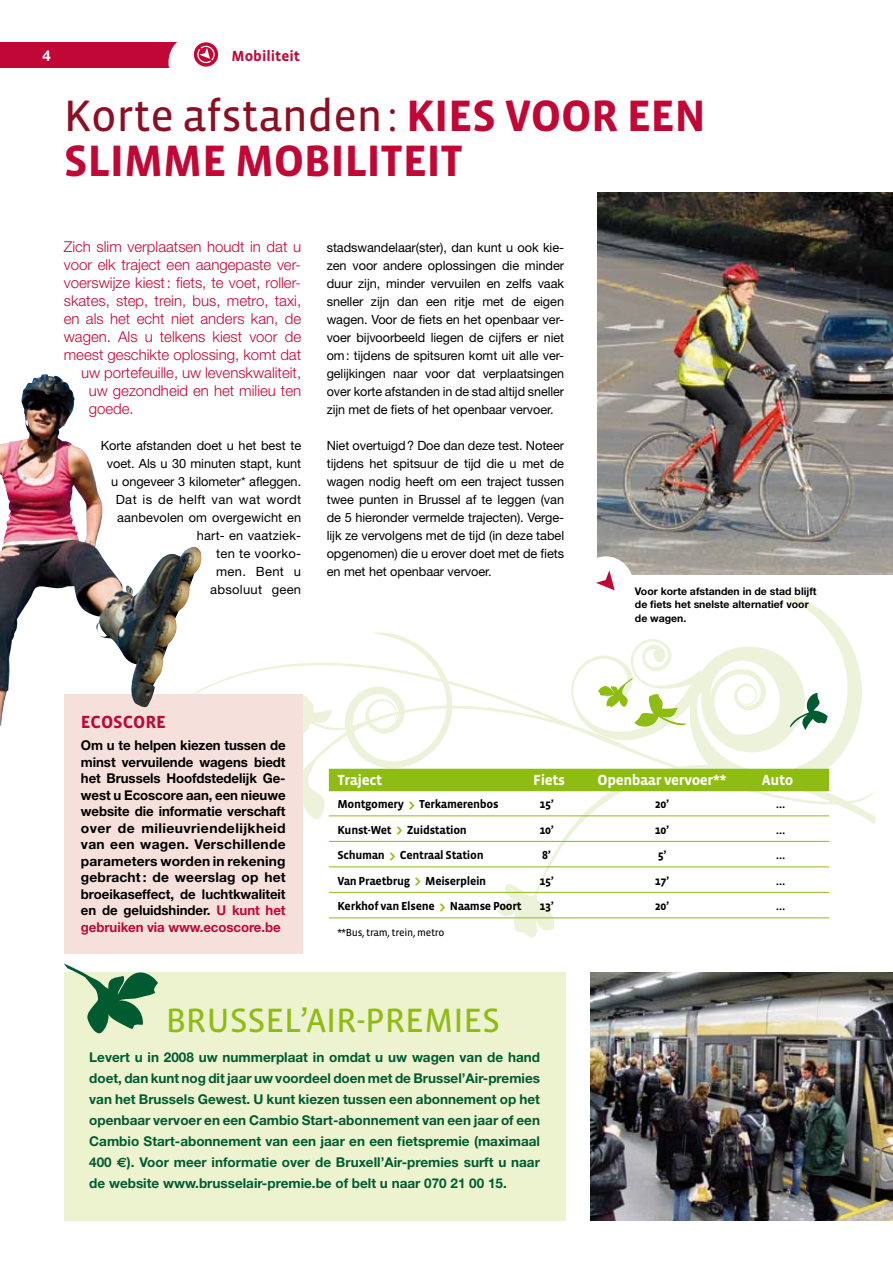
<style>
.page{position:relative;width:893px;height:1263px;background:#fff}
.page>*{position:absolute;margin:0;border:0;box-sizing:border-box;transform-origin:0 0}
.t1{font:45px "Vista Sans Reg";letter-spacing:-.01em;color:#8d0e23}
.t2{font:700 45px "Vista Sans";letter-spacing:-.01em;color:#c10736}
.t3{font:34.5px "Vista Sans Reg";letter-spacing:-.005em;color:#8fbc13}
.t4{font:700 18px "Vista Sans";letter-spacing:-.005em;color:#c10736}
.t5{font:300 15px "Helvetica Neue";color:#c10736}
.t6{font:700 15px "Vista Sans";letter-spacing:-.025em;color:#fff}
.t7{font:700 15px "Vista Sans";color:#c10736}
.t8{font:700 15px "Helvetica Neue";color:#fff}
.t9{font:700 13.5px/21px "Helvetica Neue";color:#005c30;text-align:justify}
.t10{font:700 13.5px/16.5px "Helvetica Neue";letter-spacing:-.005em;color:#000;text-align:justify}
.t11{font:12.75px/18px "Helvetica Neue";letter-spacing:-.005em;color:#000;text-align:justify}
.t12{font:700 11.85px "Vista Sans";letter-spacing:-.025em;color:#000}
.t13{font:700 10.5px/13.5px "Helvetica Neue";color:#000}
.t14{font:10.5px "Vista Sans Reg";letter-spacing:-.025em;color:#000}
.s1{font-family:"Vista Sans";font-weight:700;color:#c10736}
.s2{color:#c10736}
.s3{font-size:16.5px;color:#8fbc13}
.s4{font-family:"Euro Sans"}
</style>
<div class="page">
<svg style="left:303px;top:692px;width:268px;height:128px"></svg>
<svg style="left:342px;top:632px;width:112px;height:137px"></svg>
<svg style="left:497px;top:764px;width:379px;height:174px"></svg>
<div style="left:0;top:43px;width:191px;height:25px;background:#c10736"></div>
<div style="left:168px;top:35px;width:50px;height:54px;background:#fff;border-radius:50%"></div>
<svg style="left:194px;top:42px;width:24px;height:25px"></svg>
<svg style="left:196px;top:45px;width:19px;height:19px"></svg>
<img style="left:597px;top:192px;width:296px;height:382px">
<div style="left:578px;top:556px;width:55px;height:58px;background:#fff;border-radius:50%"></div>
<img style="left:590px;top:972px;width:303px;height:248px">
<div style="left:329px;top:769px;width:500px;height:22px;background:#8fbc13"></div>
<hr style="left:329px;top:815px;width:500px;height:1px;background:#8fbc13">
<hr style="left:329px;top:841px;width:500px;height:1px;background:#8fbc13">
<hr style="left:329px;top:866px;width:500px;height:1px;background:#8fbc13">
<hr style="left:329px;top:892px;width:500px;height:1px;background:#8fbc13">
<hr style="left:329px;top:917px;width:500px;height:1px;background:#8fbc13">
<div style="left:64px;top:972px;width:502px;height:248px;background:#edf2cf"></div>
<svg style="left:64px;top:963px;width:94px;height:71px"></svg>
<svg style="left:571px;top:570px;width:297px;height:221px"></svg>
<div style="left:64px;top:694px;width:239px;height:260px;background:#f5e0db"></div>
<img style="left:0;top:375px;width:203px;height:351px">
<p class="t8" style="left:43px;top:47px;width:10px">4</p>
<p class="t7" style="left:232px;top:48px;width:70px">Mobiliteit</p>
<h1 class="t1" style="left:64px;top:93px;width:636px">Korte afstanden: <span class="s1">Kies voor een</span></h1>
<h1 class="t2" style="left:64px;top:138px;width:203px">slimme mob</h1>
<h1 class="t2" style="left:330px;top:138px;width:134px">iliteit</h1>
<p class="t5" style="left:64px;top:237px;width:239px">Zich slim verplaatsen houdt in dat u</p>
<p class="t5" style="left:64px;top:255px;width:239px">voor elk traject een aangepaste ver-</p>
<p class="t5" style="left:64px;top:273px;width:239px">voerswijze kiest: fiets, te voet, roller-</p>
<p class="t5" style="left:64px;top:291px;width:239px">skates, step, trein, bus, metro, taxi,</p>
<p class="t5" style="left:64px;top:309px;width:239px">en als het echt niet anders kan, de</p>
<p class="t5" style="left:64px;top:327px;width:239px">wagen. Als u telkens kiest voor de</p>
<p class="t5" style="left:64px;top:345px;width:239px">meest geschikte oplossing, komt dat</p>
<p class="t5" style="left:81px;top:363px;width:221px">uw portefeuille, uw levenskwaliteit,</p>
<p class="t5" style="left:89px;top:381px;width:214px">uw gezondheid en het milieu ten</p>
<p class="t5" style="left:89px;top:399px;width:47px">goede.</p>
<p class="t11" style="left:101px;top:436px;width:202px;text-align:right">Korte afstanden doet u het best te voet. Als u 30 minuten stapt, kunt u ongeveer 3 kilometer* afleggen.<br>Dat is de helft van wat wordt aanbevolen om overgewicht en hart- en vaatziek-<br>ten te voorko-<br>men. Bent u<br>absoluut geen</p>
<p class="t11" style="left:327px;top:238px;width:239px">stadswandelaar(ster), dan kunt u ook kie&shy;zen voor andere oplossingen die minder duur zijn, minder vervuilen en zelfs vaak sneller zijn dan een ritje met de eigen wagen. Voor de fiets en het openbaar ver&shy;voer bijvoorbeeld liegen de cijfers er niet om: tijdens de spitsuren komt uit alle ver&shy;gelijkingen naar voor dat verplaatsingen over korte afstanden in de stad altijd sneller zijn met de fiets of het openbaar vervoer.</p>
<p class="t11" style="left:327px;top:436px;width:239px">Niet overtuigd? Doe dan deze test. Noteer tijdens het spitsuur de tijd die u met de wagen nodig heeft om een traject tussen twee punten in Brussel af te leggen (van de 5 hieronder vermelde trajecten). Verge&shy;lijk ze vervolgens met de tijd (in deze tabel opgenomen) die u erover doet met de fiets en met het openbaar vervoer.</p>
<p class="t13" style="left:635px;top:584px;width:183px">Voor korte afstanden in de stad blijft de fiets het snelste alternatief voor de wagen.</p>
<h3 class="t4" style="left:81px;top:713px;width:87px">Ecoscore</h3>
<p class="t10" style="left:81px;top:737px;width:206px">Om u te helpen kiezen tussen de minst vervuilende wagens biedt het Brussels Hoofdstedelijk Ge&shy;west u Ecoscore aan, een nieuwe website die informatie verschaft over de milieuvriendelijkheid van een wagen. Verschillende parameters worden in rekening gebracht: de weerslag op het broeikaseffect, de luchtkwaliteit en de geluidshinder. <span class="s2">U kunt het gebruiken via www.ecoscore.be</span></p>
<p class="t6" style="left:337px;top:772px;width:46px">Traject</p>
<p class="t6" style="left:533px;top:772px;width:33px">Fiets</p>
<p class="t6" style="left:598px;top:772px;width:130px">Openbaar vervoer**</p>
<p class="t6" style="left:762px;top:772px;width:33px">Auto</p>
<p class="t12" style="left:337px;top:798px;width:163px">Montgomery <span class="s3">&gt;</span> Terkamerenbos</p>
<p class="t12" style="left:539px;top:798px;width:16px">15’</p>
<p class="t12" style="left:655px;top:798px;width:16px">20’</p>
<p class="t12" style="left:776px;top:798px;width:11px">…</p>
<p class="t12" style="left:337px;top:824px;width:131px">Kunst-Wet <span class="s3">&gt;</span> Zuidstation</p>
<p class="t12" style="left:539px;top:824px;width:16px">10’</p>
<p class="t12" style="left:655px;top:824px;width:16px">10’</p>
<p class="t12" style="left:776px;top:824px;width:11px">…</p>
<p class="t12" style="left:337px;top:849px;width:148px">Schuman <span class="s3">&gt;</span> Centraal Station</p>
<p class="t12" style="left:542px;top:849px;width:10px">8’</p>
<p class="t12" style="left:658px;top:849px;width:10px">5’</p>
<p class="t12" style="left:776px;top:849px;width:11px">…</p>
<p class="t12" style="left:337px;top:875px;width:150px">Van Praetbrug <span class="s3">&gt;</span> Meiserplein</p>
<p class="t12" style="left:539px;top:875px;width:16px">15’</p>
<p class="t12" style="left:655px;top:875px;width:16px">17’</p>
<p class="t12" style="left:776px;top:875px;width:11px">…</p>
<p class="t12" style="left:337px;top:900px;width:186px">Kerkhof van Elsene <span class="s3">&gt;</span> Naamse Poort</p>
<p class="t12" style="left:539px;top:900px;width:16px">13’</p>
<p class="t12" style="left:655px;top:900px;width:16px">20’</p>
<p class="t12" style="left:776px;top:900px;width:11px">…</p>
<p class="t14" style="left:337px;top:927px;width:109px">**Bus, tram, trein, metro</p>
<h2 class="t3" style="left:166px;top:1003px;width:336px">Brussel’Air-Prem ies</h2>
<p class="t9" style="left:89px;top:1046px;width:452px">Levert u in 2008 uw nummerplaat in omdat u uw wagen van de hand doet, dan kunt nog dit jaar uw voordeel doen met de Brussel’Air-premies van het Brussels Gewest. U kunt kiezen tussen een abonnement op het openbaar vervoer en een Cambio Start-abonnement van een jaar of een Cambio Start-abonnement van een jaar en een fietspremie (maximaal 400 <span class="s4">,</span>). Voor meer informatie over de Bruxell’Air-premies surft u naar de website www.brusselair-premie.be of belt u naar 070 21 00 15.</p>
</div>
